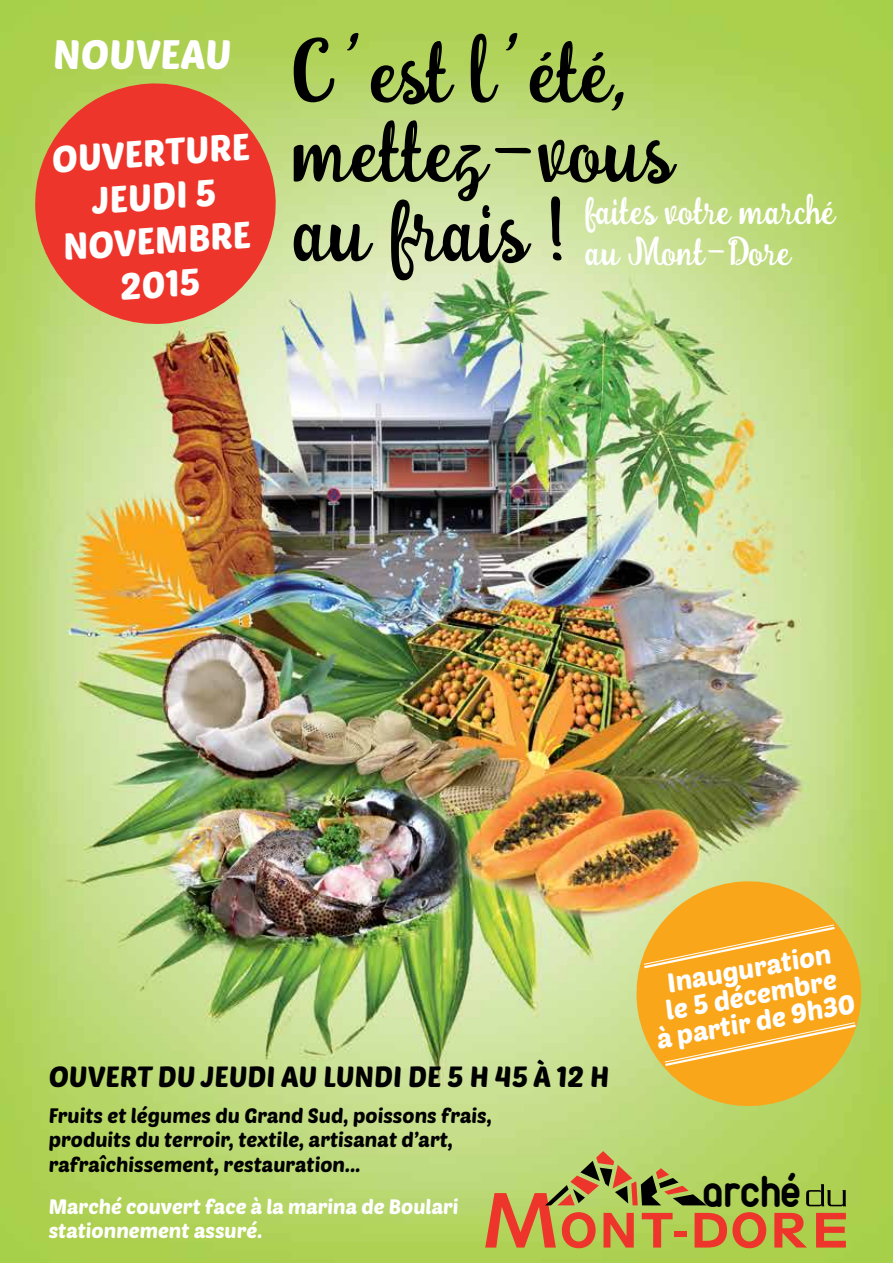
<style>
.page{position:relative;width:893px;height:1263px;background:#fff}
.page>*{position:absolute;margin:0;border:0;box-sizing:border-box;transform-origin:0 0}
.t1{font:91.5px/79.3px "Bobbiefreebie";color:#000}
.t2{font:47.55px "Duepuntozerobold";color:#000}
.t3{font:40.65px/40.7px "Bobbiefreebie";color:#fff}
.t4{font:40.05px "Poetsen One";color:#fff}
.t5{font:36.6px/44px "Poetsen One";color:#fff;text-align:center}
.t6{font:28.5px "Poetsen One";color:#000}
.t7{font:26.7px/26.7px "Poetsen One";color:#fff;text-align:center}
.t8{font:20.4px/24.5px "Poetsen One";color:#000}
.t9{font:20.4px/24.5px "Poetsen One";color:#fff}
</style>
<div class="page">
<img style="left:0;top:0;width:893px;height:1263px">
<svg style="left:31px;top:79px;width:249px;height:249px;background:#e0603f"></svg>
<svg style="left:774px;top:1213px;width:33px;height:34px"></svg>
<svg style="left:816px;top:1213px;width:30px;height:34px"></svg>
<svg style="left:806px;top:1184px;width:40px;height:22px"></svg>
<svg style="left:485px;top:1151px;width:281px;height:97px;background:#b9a754"></svg>
<svg style="left:632px;top:877px;width:233px;height:233px;background:#e5b83e"></svg>
<svg style="left:642px;top:924px;width:195px;height:46px;background:#f9ae2e"></svg>
<svg style="left:663px;top:1022px;width:195px;height:45px;background:#f6ae2d"></svg>
<h3 class="t4" style="left:53px;top:29px;width:180px">nOuveau</h3>
<h3 class="t5" style="left:50px;top:137px;width:200px;rotate:-4deg">Ouverture jeudi 5 nOveMBre<br>2015</h3>
<h1 class="t1" style="left:294px;top:27px;width:382px">C’est l’été, mettez-vous au frais !</h1>
<h3 class="t3" style="left:585px;top:188px;width:251px">faites votre marché au Mont-Dore</h3>
<h3 class="t7" style="left:645px;top:972px;width:203px;rotate:-10deg">Inauguration<br>le 5 décembre<br>à partir de 9h30</h3>
<h3 class="t6" style="left:49px;top:1058px;width:562px">Ouvert du jeudi au lundi de 5 h 45 à 12 h</h3>
<p class="t8" style="left:49px;top:1103px;width:445px">Fruits et légumes du Grand Sud, poissons frais, produits du terroir, textile, artisanat d’art, rafraîchissement, restauration...</p>
<p class="t9" style="left:49px;top:1193px;width:411px">Marché couvert face à la marina de Boulari stationnement assuré.</p>
<h2 class="t2" style="left:702px;top:1164px;width:99px">arché</h2>
</div>
